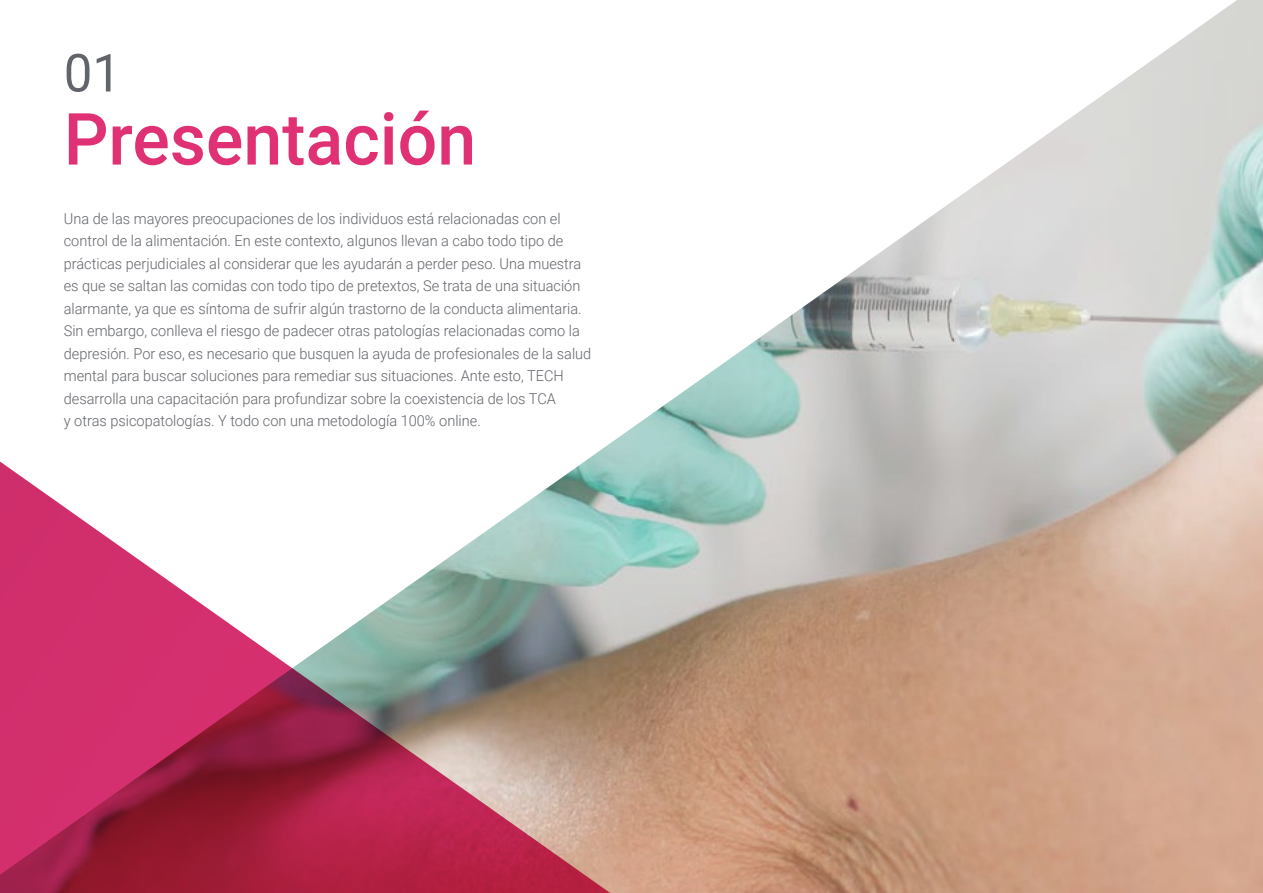
<style>
.page{position:relative;width:1263px;height:893px;background:#fff}
.page>*{position:absolute;margin:0;border:0;box-sizing:border-box;transform-origin:0 0}
.t1{font:500 72px "Roboto";color:#df3174}
.t2{font:52.5px "Roboto";color:#61646a}
.t3{font:300 15px/22.5px "Roboto";color:#61646a}
</style>
<div class="page">
<img style="left:607px;top:0;width:656px;height:893px">
<svg style="left:0;top:446px;width:640px;height:447px"></svg>
<h2 class="t2" style="left:64px;top:36px;width:59px">01</h2>
<h1 class="t1" style="left:64px;top:89px;width:414px">Presentación</h1>
<p class="t3" style="left:64px;top:207px;width:529px">Una de las mayores preocupaciones de los individuos está relacionadas con el control de la alimentación. En este contexto, algunos llevan a cabo todo tipo de prácticas perjudiciales al considerar que les ayudarán a perder peso. Una muestra es que se saltan las comidas con todo tipo de pretextos, Se trata de una situación alarmante, ya que es síntoma de sufrir algún trastorno de la conducta alimentaria.<br>Sin embargo, conlleva el riesgo de padecer otras patologías relacionadas como la depresión. Por eso, es necesario que busquen la ayuda de profesionales de la salud mental para buscar soluciones para remediar sus situaciones. Ante esto, TECH desarrolla una capacitación para profundizar sobre la coexistencia de los TCA<br>y otras psicopatologías. Y todo con una metodología 100% online.</p>
</div>
